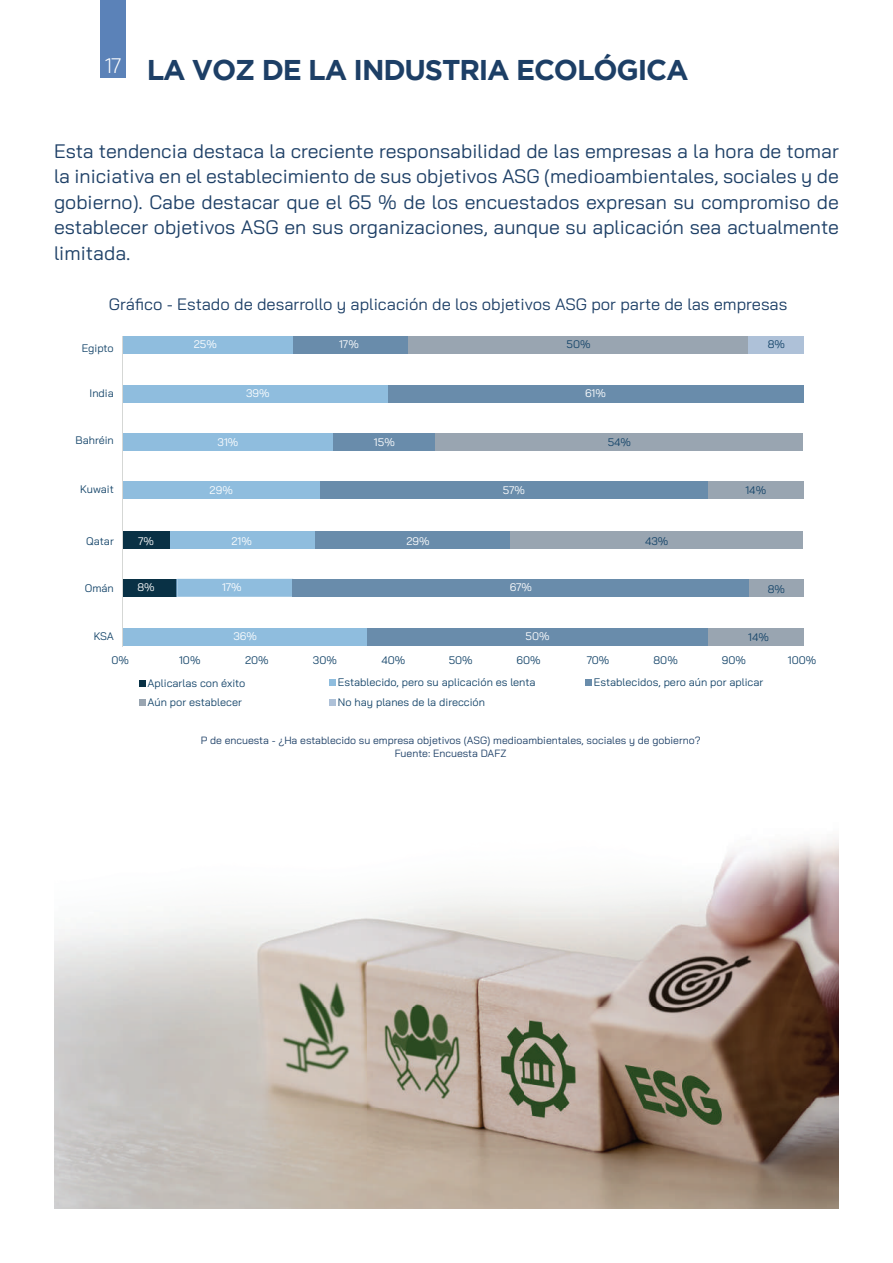
<style>
.page{position:relative;width:893px;height:1263px;background:#fff}
.page>*{position:absolute;margin:0;border:0;box-sizing:border-box;transform-origin:0 0}
.t1{font:700 28.5px "Gotham";letter-spacing:-.04em;color:#1d3f66}
.t2{font:300 21px "Bai Jamjuree";color:#fff}
.t3{font:19.5px/25.5px "Bai Jamjuree";color:#1d3f66;text-align:justify}
.t4{font:16.5px "Bai Jamjuree";color:#1d3f66}
.t5{font:10.95px/19px "Bai Jamjuree";color:#144469}
.t6{font:10.95px "Bai Jamjuree";color:#fff}
.t7{font:10.5px/12.6px "Bai Jamjuree";color:#1d3f66;text-align:center}
</style>
<div class="page">
<div style="left:122px;top:336px;width:171px;height:18px;background:#8fbdde"></div>
<div style="left:122px;top:385px;width:266px;height:18px;background:#8fbdde"></div>
<div style="left:122px;top:433px;width:212px;height:18px;background:#8fbdde"></div>
<div style="left:122px;top:481px;width:198px;height:18px;background:#8fbdde"></div>
<div style="left:122px;top:531px;width:48px;height:18px;background:#093145"></div>
<div style="left:122px;top:579px;width:55px;height:18px;background:#093145"></div>
<div style="left:122px;top:628px;width:246px;height:18px;background:#8fbdde"></div>
<div style="left:367px;top:628px;width:341px;height:18px;background:#698cab"></div>
<div style="left:708px;top:628px;width:96px;height:18px;background:#99a5b1"></div>
<svg style="left:176px;top:579px;width:117px;height:18px"></svg>
<div style="left:293px;top:579px;width:456px;height:18px;background:#698cab"></div>
<div style="left:749px;top:579px;width:55px;height:18px;background:#99a5b1"></div>
<div style="left:170px;top:531px;width:145px;height:18px;background:#8fbdde"></div>
<div style="left:315px;top:531px;width:195px;height:18px;background:#698cab"></div>
<div style="left:511px;top:531px;width:292px;height:18px;background:#99a5b1"></div>
<div style="left:320px;top:481px;width:388px;height:18px;background:#698cab"></div>
<div style="left:708px;top:481px;width:96px;height:18px;background:#99a5b1"></div>
<div style="left:333px;top:433px;width:102px;height:18px;background:#698cab"></div>
<div style="left:436px;top:433px;width:367px;height:18px;background:#99a5b1"></div>
<div style="left:388px;top:385px;width:415px;height:18px;background:#698cab"></div>
<div style="left:293px;top:336px;width:116px;height:18px;background:#698cab"></div>
<div style="left:409px;top:336px;width:340px;height:18px;background:#99a5b1"></div>
<div style="left:749px;top:336px;width:55px;height:18px;background:#aec1d8"></div>
<hr style="left:122px;top:336px;width:1px;height:310px;background:#d5d7d5">
<div style="left:140px;top:680px;width:6px;height:7px;background:#093145"></div>
<svg style="left:140px;top:700px;width:6px;height:6px"></svg>
<div style="left:329px;top:680px;width:7px;height:6px;background:#8fbdde"></div>
<svg style="left:585px;top:680px;width:6px;height:6px"></svg>
<div style="left:329px;top:700px;width:7px;height:6px;background:#aec1d8"></div>
<div style="left:100px;top:0;width:26px;height:78px;background:#5b82b8"></div>
<img style="left:54px;top:839px;width:785px;height:370px">
<p class="t2" style="left:105px;top:48px;width:18px">17</p>
<h1 class="t1" style="left:147px;top:54px;width:543px">LA VOZ DE LA INDUSTRIA ECOLÓGICA</h1>
<p class="t3" style="left:54px;top:138px;width:786px">Esta tendencia destaca la creciente responsabilidad de las empresas laa hora de tomar la iniciativa en el establecimiento de sus objetivos ASG (medioambientales, sociales y de gobierno .) Cabe destacar que el 65 % de los encuestados expresan su compromiso de establecer objetivos ASG en sus organizaciones, aunque su aplicación sea actualmente limitada.</p>
<p class="t4" style="left:109px;top:290px;width:680px">Gráfico - Estado de desarrollo y aplicación de los objetivos ASG por parte de las empresas</p>
<p class="t5" style="left:82px;top:338px;width:34px">Egipto</p>
<p class="t5" style="left:90px;top:383px;width:26px">India</p>
<p class="t5" style="left:75px;top:431px;width:40px">Bahréin</p>
<p class="t5" style="left:80px;top:480px;width:35px">Kuwait</p>
<p class="t6" style="left:194px;top:335px;width:25px">25%</p>
<p class="t6" style="left:246px;top:384px;width:25px">39%</p>
<p class="t6" style="left:218px;top:432px;width:22px">31%</p>
<p class="t6" style="left:210px;top:481px;width:25px">29%</p>
<p class="t6" style="left:339px;top:335px;width:21px">17%</p>
<p class="t6" style="left:374px;top:432px;width:22px">15%</p>
<p class="t6" style="left:503px;top:481px;width:24px">57%</p>
<p class="t5" style="left:567px;top:335px;width:26px">50%</p>
<p class="t6" style="left:585px;top:384px;width:23px">61%</p>
<p class="t5" style="left:608px;top:432px;width:25px">54%</p>
<p class="t5" style="left:768px;top:335px;width:19px">8%</p>
<p class="t5" style="left:745px;top:481px;width:22px">14%</p>
<p class="t5" style="left:86px;top:531px;width:29px">Qatar</p>
<p class="t5" style="left:85px;top:578px;width:31px">Omán</p>
<p class="t5" style="left:94px;top:626px;width:22px">KSA</p>
<p class="t5" style="left:112px;top:651px;width:19px">0%</p>
<p class="t6" style="left:138px;top:532px;width:17px">7%</p>
<p class="t6" style="left:138px;top:578px;width:19px">8%</p>
<p class="t5" style="left:179px;top:651px;width:23px">10%</p>
<p class="t6" style="left:231px;top:532px;width:22px">21%</p>
<p class="t6" style="left:222px;top:578px;width:21px">17%</p>
<p class="t6" style="left:233px;top:627px;width:25px">36%</p>
<p class="t5" style="left:245px;top:651px;width:25px">20%</p>
<p class="t5" style="left:313px;top:651px;width:25px">30%</p>
<p class="t6" style="left:406px;top:532px;width:25px">29%</p>
<p class="t5" style="left:381px;top:651px;width:25px">40%</p>
<p class="t5" style="left:449px;top:651px;width:26px">50%</p>
<p class="t6" style="left:510px;top:578px;width:24px">67%</p>
<p class="t6" style="left:526px;top:627px;width:26px">50%</p>
<p class="t5" style="left:516px;top:651px;width:26px">60%</p>
<p class="t5" style="left:645px;top:531px;width:25px">43%</p>
<p class="t5" style="left:587px;top:651px;width:24px">70%</p>
<p class="t5" style="left:653px;top:651px;width:26px">80%</p>
<p class="t5" style="left:768px;top:579px;width:19px">8%</p>
<p class="t5" style="left:748px;top:628px;width:22px">14%</p>
<p class="t5" style="left:722px;top:651px;width:26px">90%</p>
<p class="t5" style="left:788px;top:651px;width:30px">100%</p>
<p class="t5" style="left:148px;top:673px;width:99px">Aplicarlas con éxito<br>Aún por establecer</p>
<p class="t5" style="left:594px;top:673px;width:171px">Establecidos, pero aún por aplicar</p>
<p class="t5" style="left:338px;top:673px;width:199px">Establecido, pero su aplicación es lenta</p>
<p class="t5" style="left:338px;top:693px;width:149px">No hay planes de la dirección</p>
<p class="t7" style="left:201px;top:734px;width:501px">P de encuesta - ¿Ha establecido su empresa objetivos (ASG) medioambientales, sociales y de gobierno?<br>Fuente: Encuesta DAFZ</p>
</div>
